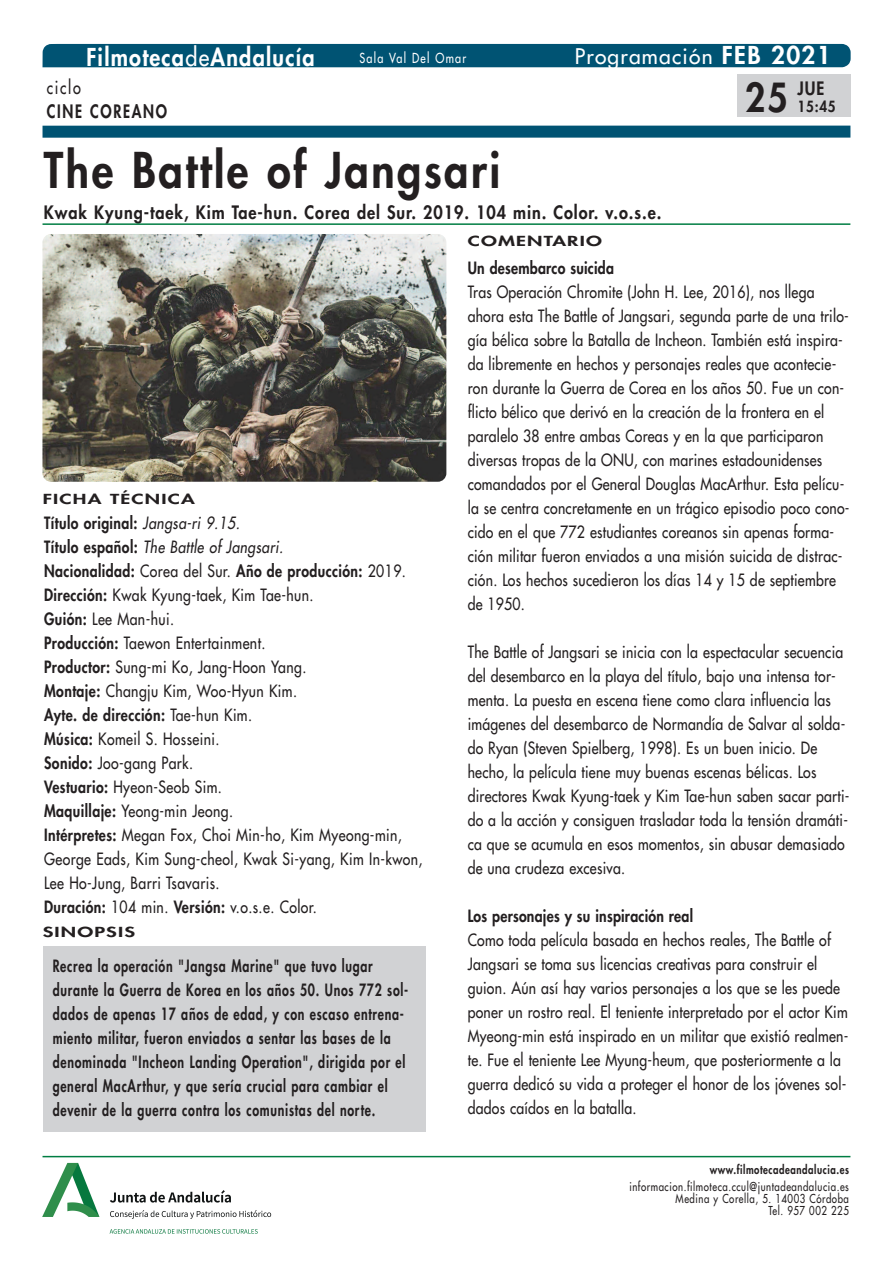
<style>
.page{position:relative;width:893px;height:1263px;background:#fff}
.page>*{position:absolute;margin:0;border:0;box-sizing:border-box;transform-origin:0 0}
.t1{font:800 48px "Futura LT";letter-spacing:.06em;color:#231f20;scale:.9 1}
.t2{font:800 39px "Futura LT";color:#231f20;scale:.9 1}
.t3{font:800 24px "Futura LT";letter-spacing:.06em;color:#fff;scale:.9 1}
.t4{font:21px "Futura LT";letter-spacing:.06em;color:#fff}
.t5{font:800 18px "Futura LT";letter-spacing:.06em;color:#231f20;scale:.9 1}
.t6{font:800 18px "Futura LT";letter-spacing:.115em;color:#231f20;scale:.8 1}
.t7{font:18px "Futura LT";letter-spacing:.115em;color:#231f20;scale:.8 1}
.t8{font:16.5px/24px "Futura LT";letter-spacing:.015em;color:#231f20;scale:.85 1}
.t9{font:800 16.5px/24px "Futura LT";letter-spacing:.06em;color:#231f20;scale:.75 1}
.t10{font:800 16.5px "Futura LT";letter-spacing:.015em;color:#231f20;scale:.85 1}
.t11{font:800 15px "Futura LT";color:#231f20;scale:.9 1}
.t12{font:800 13.5px "Futura LT";letter-spacing:.06em;color:#231f20;scale:1.5 1}
.t13{font:13.5px "Futura LT";letter-spacing:.115em;color:#fff;scale:.8 1}
.t14{font:12px/12px "Futura LT";letter-spacing:.06em;color:#231f20;text-align:right;scale:.8 1}
.t15{font:800 12px "Futura LT";letter-spacing:.06em;color:#231f20;scale:.8 1}
.s1{font-weight:400}
.s2{font-weight:800;font-size:24px}
.s3{font-weight:800}
.s4{font-style:italic}
</style>
<div class="page">
<img style="left:42px;top:234px;width:404px;height:248px;border-radius:9px">
<div style="left:43px;top:44px;width:808px;height:23px;background:#005373"></div>
<div style="left:43px;top:126px;width:807px;height:12px;background:#005373"></div>
<div style="left:43px;top:946px;width:382px;height:185px;background:#d1d2d4"></div>
<hr style="left:43px;top:223px;width:807px;height:2px;background:#007d43">
<hr style="left:43px;top:1156px;width:807px;height:1px;background:#007d43">
<div style="left:737px;top:74px;width:113px;height:43px;background:#d1d2d4"></div>
<img style="left:43px;top:1162px;width:229px;height:72px">
<h3 class="t3" style="left:86px;top:42px;width:255px">Filmoteca<span class="s1">de</span>Andalucía</h3>
<p class="t4" style="left:575px;top:43px;width:257px">Programación <span class="s2">FEB 2021</span></p>
<p class="t13" style="left:359px;top:49px;width:135px">Sala Val Del Omar</p>
<p class="t7" style="left:47px;top:76px;width:44px">ciclo</p>
<p class="t6" style="left:47px;top:100px;width:152px">CINE COREANO</p>
<h1 class="t1" style="left:44px;top:138px;width:509px">The Battle of Jangsari</h1>
<p class="t5" style="left:44px;top:201px;width:688px">Kwak Kyung-taek, Kim Tae-hun. Corea del Sur. 2019. 104 min. Color. v.o.s.e.</p>
<p class="t12" style="left:468px;top:232px;width:91px">COMENTARIO</p>
<h2 class="t2" style="left:745px;top:71px;width:49px">25</h2>
<p class="t5" style="left:797px;top:77px;width:31px">JUE</p>
<p class="t11" style="left:797px;top:96px;width:44px">15:45</p>
<p class="t12" style="left:43px;top:490px;width:103px">FICHA TÉCNICA</p>
<p class="t8" style="left:44px;top:510px;width:447px"><span class="s3">Título original:</span> <span class="s4">Jangsa-ri 9.15.<br></span><span class="s3">Título español:</span> <span class="s4">The Battle of Jangsari.<br></span><span class="s3">Nacionalidad:</span> Corea del Sur. <span class="s3">Año de producción:</span> 2019.<br><span class="s3">Dirección:</span> Kwak Kyung-taek, Kim Tae-hun.<br><span class="s3">Guión:</span> Lee Man-hui.<br><span class="s3">Producción:</span> Taewon Entertainment.<br><span class="s3">Productor:</span> Sung-mi Ko, Jang-Hoon Yang.<br><span class="s3">Montaje:</span> Changju Kim, Woo-Hyun Kim.<br><span class="s3">Ayte. de dirección:</span> Tae-hun Kim.<br><span class="s3">Música:</span> Komeil S. Hosseini.<br><span class="s3">Sonido:</span> Joo-gang Park.<br><span class="s3">Vestuario:</span> Hyeon-Seob Sim.<br><span class="s3">Maquillaje:</span> Yeong-min Jeong.<br><span class="s3">Intérpretes:</span> Megan Fox, Choi Min-ho, Kim Myeong-min, George Eads, Kim Sung-cheol, Kwak Si-yang, Kim In-kwon, Lee Ho-Jung, Barri Tsavaris.<br><span class="s3">Duración:</span> 104 min. <span class="s3">Versión:</span> v.o.s.e. Color.</p>
<p class="t12" style="left:43px;top:923px;width:63px">SINOPSIS</p>
<p class="t9" style="left:53px;top:953px;width:476px">Recrea la operación "Jangsa Marine" que tuvo lugar durante la Guerra de Korea en los años 50. Unos 772 sol&shy;dados de apenas 17 años de edad, y con escaso entrena&shy;miento militar, fueron enviados a sentar las bases de la denominada "Incheon Landing Operation", dirigida por el general MacArthur, y que sería crucial para cambiar el devenir de la guerra contra los comunistas del norte.</p>
<p class="t10" style="left:468px;top:257px;width:174px">Un desembarco suicida</p>
<p class="t8" style="left:468px;top:280px;width:451px">Tras Operación Chromite (John H. Lee, 2016), nos llega ahora esta The Battle of Jangsari, segunda parte de una trilo&shy;gía bélica sobre la Batalla de Incheon. También está inspira&shy;da libremente en hechos y personajes reales que acontecie&shy;ron durante la Guerra de Corea en los años 50. Fue un con&shy;flicto bélico que derivó en la creación de la frontera en el paralelo 38 entre ambas Coreas y en la que participaron diversas tropas de la ONU, con marines estadounidenses comandados por el General Douglas MacArthur. Esta pelícu&shy;la se centra concretamente en un trágico episodio poco cono&shy;cido en el que 772 estudiantes coreanos sin apenas forma&shy;ción militar fueron enviados a una misión suicida de distrac&shy;ción. Los hechos sucedieron los días 14 y 15 de septiembre de 1950.</p>
<p class="t8" style="left:468px;top:640px;width:451px">The Battle of Jangsari se inicia con la espectacular secuencia del desembarco en la playa del título, bajo una intensa tor&shy;menta. La puesta en escena tiene como clara influencia las imágenes del desembarco de Normandía de Salvar al solda&shy;do Ryan (Steven Spielberg, 1998). Es un buen inicio. De hecho, la película tiene muy buenas escenas bélicas. Los directores Kwak Kyung-taek y Kim Tae-hun saben sacar parti&shy;do a la acción y consiguen trasladar toda la tensión dramáti&shy;ca que se acumula en esos momentos, sin abusar demasiado de una crudeza excesiva.</p>
<p class="t10" style="left:468px;top:905px;width:267px">Los personajes y su inspiración real</p>
<p class="t8" style="left:468px;top:928px;width:449px">Como toda película basada en hechos reales, The Battle of Jangsari se toma sus licencias creativas para construir el guion. Aún así hay varios personajes a los que se les puede poner un rostro real. El teniente interpretado por el actor Kim Myeong-min está inspirado en un militar que existió realmen&shy;te. Fue el teniente Lee Myung-heum, que posteriormente a la guerra dedicó su vida a proteger el honor de los jóvenes sol&shy;dados caídos en la batalla.</p>
<p class="t15" style="left:710px;top:1162px;width:176px">www.filmotecadeandalucia.es</p>
<p class="t14" style="left:629px;top:1180px;width:276px">informacion.filmoteca.ccul@juntadeandalucia.es<br>Medina y Corella, 5. 14003 Córdoba<br>Tel. 957 002 225</p>
</div>
